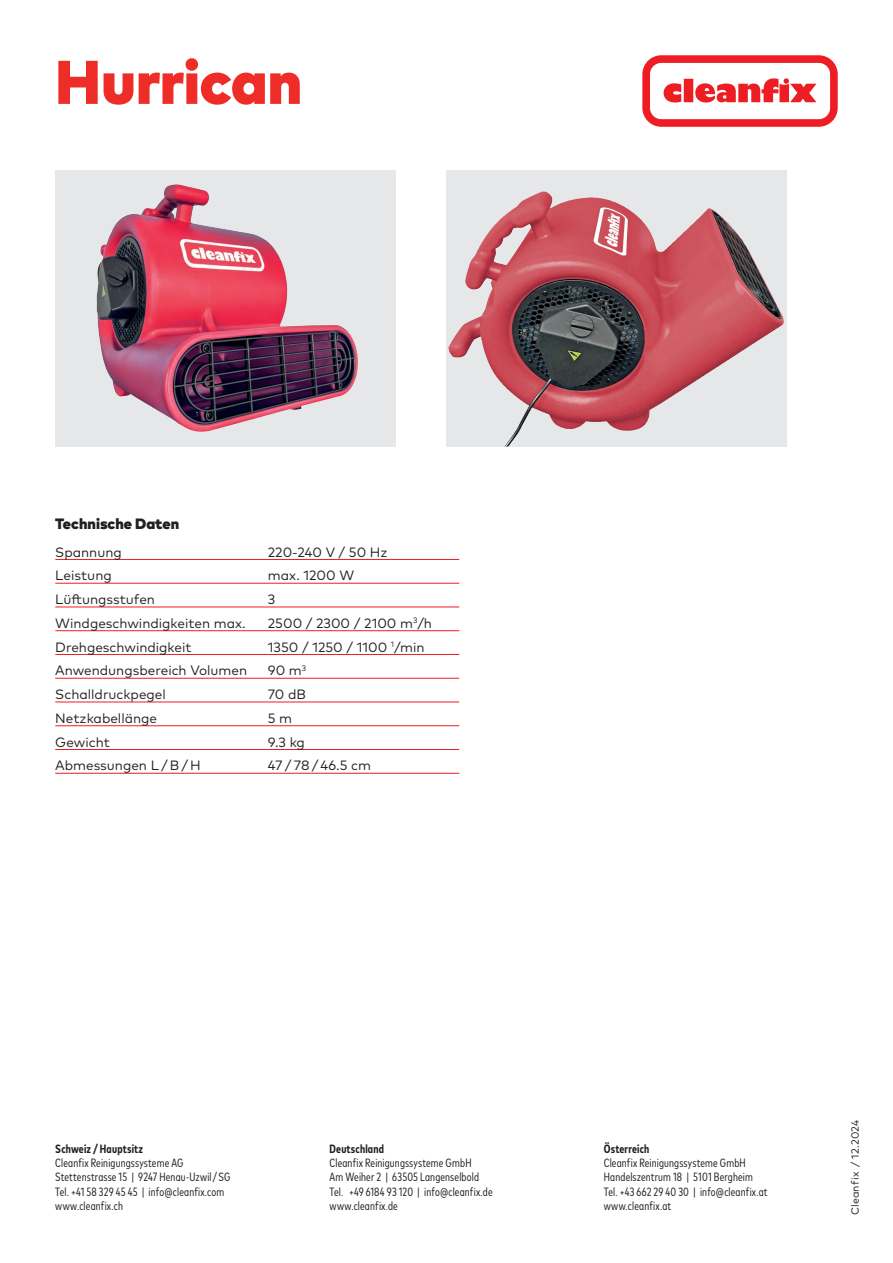
<style>
.page{position:relative;width:893px;height:1263px;background:#fff}
.page>*{position:absolute;margin:0;border:0;box-sizing:border-box;transform-origin:0 0}
.t1{font:900 61.5px "Mark W1 G";letter-spacing:-.005em;color:#ee2d28}
.t2{font:900 15px "Mark W1 G";color:#231f20}
.t3{font:13.5px "Mark W1 G";color:#231f20}
.t4{font:condensed 12px/14.4px "Mark W1 G";letter-spacing:.015em;color:#231f20}
.t5{font:700 condensed 12px "Mark W1 G";letter-spacing:.015em;color:#231f20}
.t6{font:10.5px "Mark W1 G";letter-spacing:.015em;color:#231f20}
</style>
<div class="page">
<svg style="left:642px;top:55px;width:196px;height:72px"></svg>
<svg style="left:446px;top:170px;width:341px;height:276px;background:#bf9398"></svg>
<img style="left:465px;top:191px;width:78px;height:99px">
<img style="left:55px;top:170px;width:340px;height:276px">
<img style="left:114px;top:185px;width:58px;height:42px">
<hr style="left:55px;top:559px;width:404px;height:1px;background:#ee1d23">
<hr style="left:55px;top:583px;width:404px;height:1px;background:#ee1d23">
<hr style="left:55px;top:607px;width:404px;height:1px;background:#ee1d23">
<hr style="left:55px;top:630px;width:404px;height:1px;background:#ee1d23">
<hr style="left:55px;top:654px;width:404px;height:1px;background:#ee1d23">
<hr style="left:55px;top:678px;width:404px;height:1px;background:#ee1d23">
<hr style="left:55px;top:702px;width:404px;height:1px;background:#ee1d23">
<hr style="left:55px;top:725px;width:404px;height:1px;background:#ee1d23">
<hr style="left:55px;top:749px;width:404px;height:1px;background:#ee1d23">
<hr style="left:55px;top:773px;width:404px;height:1px;background:#ee1d23">
<h1 class="t1" style="left:55px;top:35px;width:249px">Hurrican</h1>
<p class="t2" style="left:55px;top:512px;width:125px">Technische Daten</p>
<p class="t3" style="left:55px;top:542px;width:68px">Spannung</p>
<p class="t3" style="left:268px;top:542px;width:121px">220-240 V / 50 Hz</p>
<p class="t3" style="left:55px;top:565px;width:58px">Leistung</p>
<p class="t3" style="left:268px;top:565px;width:88px">max. 1200 W</p>
<p class="t3" style="left:55px;top:589px;width:101px">Lüftungsstufen</p>
<p class="t3" style="left:268px;top:589px;width:9px">3</p>
<p class="t3" style="left:55px;top:613px;width:192px">Windgeschwindigkeiten max.</p>
<p class="t3" style="left:268px;top:613px;width:166px">2500 / 2300 / 2100 m<sup>3</sup>/h</p>
<p class="t3" style="left:55px;top:637px;width:138px">Drehgeschwindigkeit</p>
<p class="t3" style="left:268px;top:637px;width:158px">1350 / 1250 / 1100 <sup>1</sup>/min</p>
<p class="t3" style="left:55px;top:660px;width:193px">Anwendungsbereich Volumen</p>
<p class="t3" style="left:268px;top:660px;width:40px">90 m<sup>3</sup></p>
<p class="t3" style="left:55px;top:684px;width:112px">Schalldruckpegel</p>
<p class="t3" style="left:268px;top:684px;width:40px">70 dB</p>
<p class="t3" style="left:55px;top:708px;width:103px">Netzkabellänge</p>
<p class="t3" style="left:268px;top:708px;width:26px">5 m</p>
<p class="t3" style="left:55px;top:732px;width:56px">Gewicht</p>
<p class="t3" style="left:268px;top:732px;width:39px">9.3 kg</p>
<p class="t3" style="left:55px;top:755px;width:147px">Abmessungen L / B / H</p>
<p class="t3" style="left:268px;top:755px;width:105px">47 / 78 / 46.5 cm</p>
<p class="t5" style="left:55px;top:1139px;width:89px">Schweiz / Hauptsitz</p>
<p class="t4" style="left:55px;top:1155px;width:177px">Cleanfix Reinigungssysteme AG<br>Stettenstrasse 15 | 9247 Henau-Uzwil / SG<br>Tel. +41 58 329 45 45 | info@cleanfix.com www.cleanfix.ch</p>
<p class="t5" style="left:330px;top:1139px;width:56px">Deutschland</p>
<p class="t4" style="left:330px;top:1155px;width:165px">Cleanfix Reinigungssysteme GmbH<br>Am Weiher 2 | 63505 Langenselbold<br>Tel. +49 6184 93 120 | info@cleanfix.de www.cleanfix.de</p>
<p class="t5" style="left:604px;top:1139px;width:47px">Österreich</p>
<p class="t4" style="left:604px;top:1155px;width:165px">Cleanfix Reinigungssysteme GmbH<br>Handelszentrum 18 | 5101 Bergheim<br>Tel. +43 662 29 40 30 | info@cleanfix.at www.cleanfix.at</p>
<p class="t6" style="left:847px;top:1215px;width:97px;rotate:-90deg">Cleanfix / 12.2024</p>
</div>
